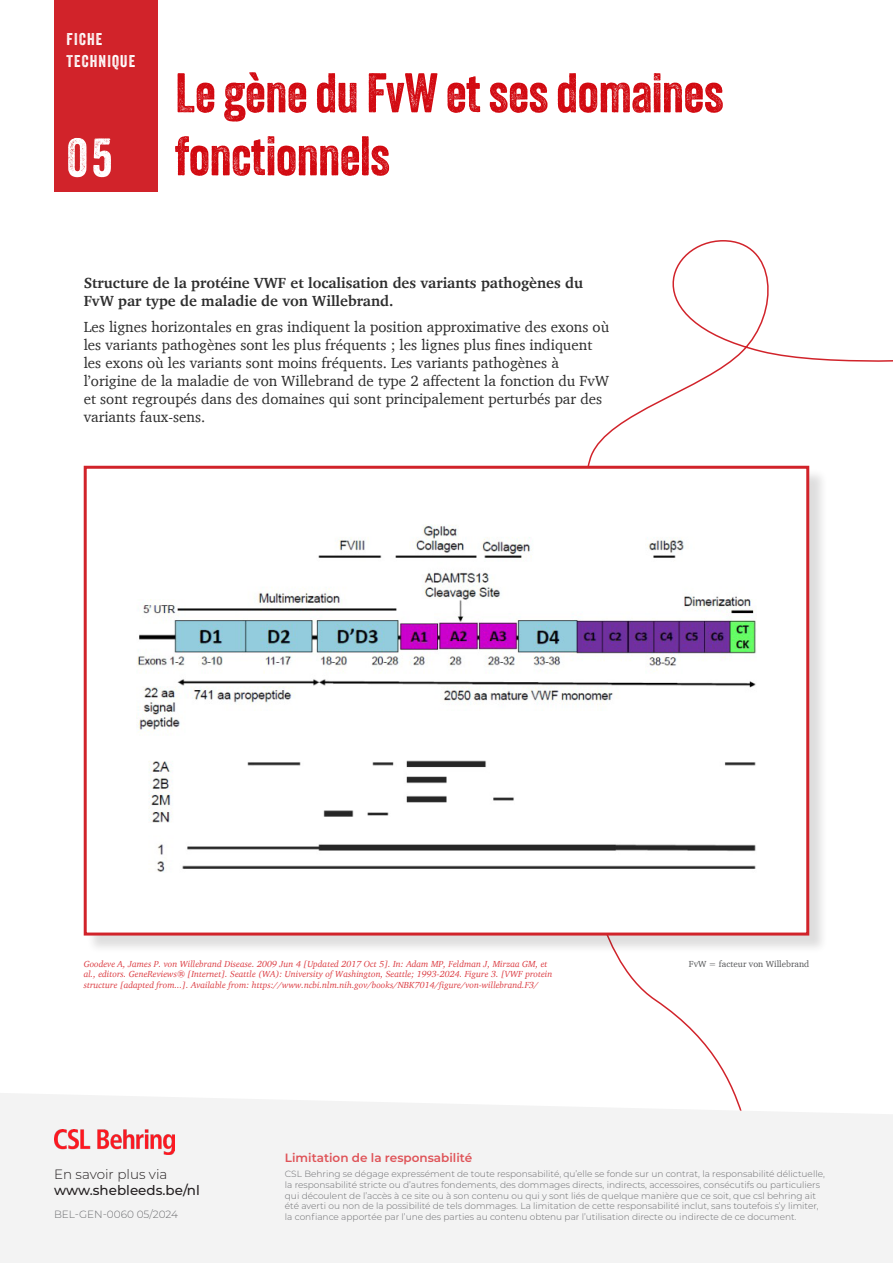
<style>
.page{position:relative;width:893px;height:1263px;background:#fff}
.page>*{position:absolute;margin:0;border:0;box-sizing:border-box;transform-origin:0 0}
.t1{font:54px/63px "Veneer";color:#d20a11}
.t2{font:52.5px "Veneer";color:#fff}
.t3{font:16.5px/21.6px "Veneer";letter-spacing:.07em;color:#fff}
.t4{font:15px/18px "Charter";color:#2e2e2e}
.t5{font:700 15px/18px "Charter";color:#2e2e2e}
.t6{font:500 13.5px/16.2px "Montserrat";color:#231f20}
.t7{font:600 12px "Montserrat";color:#df5358}
.t8{font:300 10.5px "Montserrat";color:#6c6d70}
.t9{font:300 9px/10.8px "Montserrat";color:#6c6d70}
.t10{font:italic 9px/10.8px "Charter";color:#db3b41}
.t11{font:9px "Charter";color:#57585a}
.s1{font-weight:300}
</style>
<div class="page">
<svg style="left:533px;top:240px;width:360px;height:853px"></svg>
<div style="left:54px;top:0;width:103px;height:191px;background:#d1232a"></div>
<div style="left:86px;top:468px;width:742px;height:486px;background:#231f20;opacity:.15"></div>
<div style="left:85px;top:467px;width:723px;height:467px;background:#fff"></div>
<img style="left:137px;top:525px;width:619px;height:348px">
<div style="left:84px;top:466px;width:725px;height:469px;border:3px solid #d1232a"></div>
<div style="left:0;top:1093px;width:893px;height:170px;background:#f3f3f3"></div>
<img style="left:54px;top:1129px;width:120px;height:25px">
<p class="t3" style="left:67px;top:28px;width:70px">FICHE<br>TECHNIQUE</p>
<p class="t2" style="left:67px;top:126px;width:47px">05</p>
<p class="t1" style="left:175px;top:61px;width:550px">Le gène du FvW et ses domaines fonctionnels</p>
<p class="t5" style="left:84px;top:273px;width:501px">Structure de la protéine VWF et localisation des variants pathogènes du<br>FvW par type de maladie de von Willebrand.</p>
<p class="t4" style="left:84px;top:318px;width:527px">Les lignes horizontales en gras indiquent la position approximative des exons où les variants pathogènes sont les plus fréquents ; les lignes plus fines indiquent les exons où les variants sont moins fréquents. Les variants pathogènes à l’origine de la maladie de von Willebrand de type 2 affectent la fonction du FvW et sont regroupés dans des domaines qui sont principalement perturbés par des variants faux-sens.</p>
<p class="t10" style="left:84px;top:958px;width:465px">Goodeve A, James P. von Willebrand Disease. 2009 Jun 4 [Updated 2017 Oct 5]. In: Adam MP, Feldman J, Mirzaa GM, et</p>
<p class="t11" style="left:689px;top:958px;width:122px">FvW = facteur von Willebrand</p>
<p class="t10" style="left:84px;top:968px;width:470px">al., editors. GeneReviews® [Internet]. Seattle (WA): University of Washington, Seattle; 1993-2024. Figure 3. [VWF protein structure [adapted from...]. Available from: https://www.ncbi.nlm.nih.gov/books/NBK7014/figure/von-willebrand.F3/</p>
<p class="t6" style="left:54px;top:1165px;width:147px"><span class="s1">En savoir plus via </span>www.shebleeds.be/nl</p>
<p class="t8" style="left:54px;top:1207px;width:126px">BEL-GEN-0060 05/2024</p>
<p class="t7" style="left:285px;top:1149px;width:189px">Limitation de la responsabilité</p>
<p class="t9" style="left:285px;top:1168px;width:541px">CSL Behring se dégage expressément de toute responsabilité, qu’elle se fonde sur un contrat, la responsabilité délictuelle, la responsabilité stricte ou d’autres fondements, des dommages directs, indirects, accessoires, consécutifs ou particuliers qui découlent de l’accès à ce site ou à son contenu ou qui y sont liés de quelque manière que ce soit, que csl behring ait été averti ou non de la possibilité de tels dommages. La limitation de cette responsabilité inclut, sans toutefois s’y limiter, la confiance apportée par l’une des parties au contenu obtenu par l’utilisation directe ou indirecte de ce document.</p>
</div>
